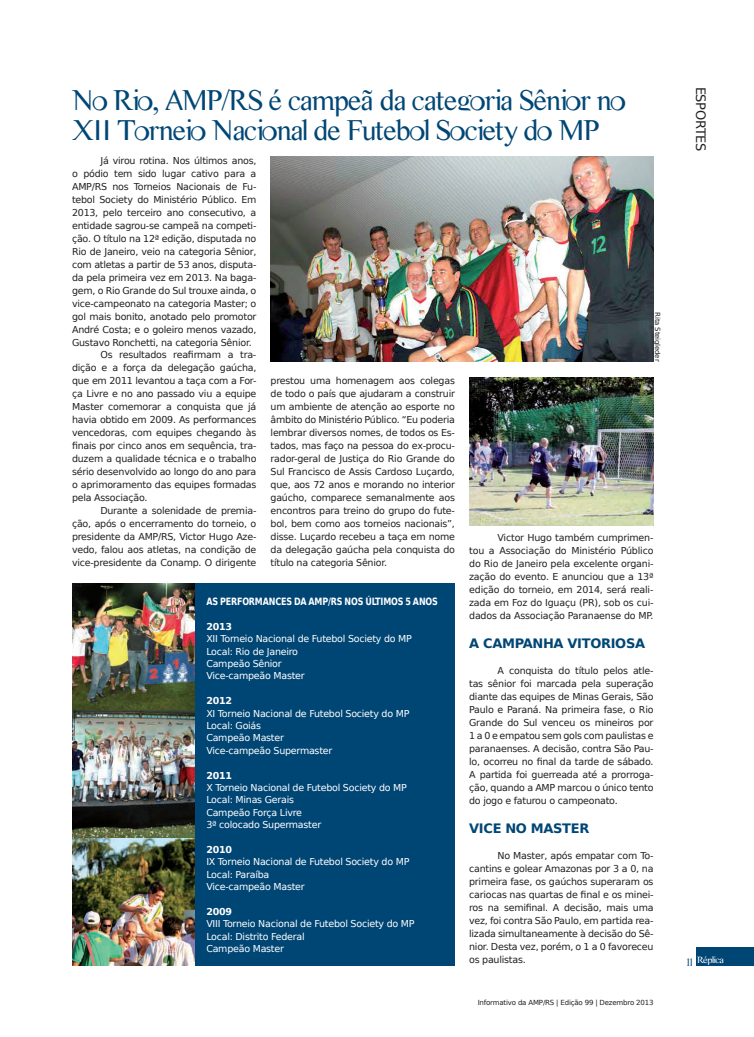
<style>
.page{position:relative;width:754px;height:1037px;background:#fff}
.page>*{position:absolute;margin:0;border:0;box-sizing:border-box;transform-origin:0 0}
.t1{font:30px/30px "CM Tiempo";letter-spacing:-.03em;color:#004675}
.t2{font:700 13px "DejaVu Sans";letter-spacing:-.025em;color:#004675}
.t3{font:13px "DejaVu Sans";letter-spacing:-.025em;color:#231f20}
.t4{font:11.2px "CM Tiempo";color:#004675}
.t5{font:700 10px "DejaVu Sans";letter-spacing:-.02em;color:#fff;scale:.8 1}
.t6{font:9.5px/13px "DejaVu Sans";letter-spacing:-.025em;color:#231f20;text-align:justify}
.t7{font:9.5px/12.4px "DejaVu Sans";letter-spacing:-.025em;color:#fff}
.t8{font:700 9.5px "DejaVu Sans";letter-spacing:-.025em;color:#fff}
.t9{font:9.5px "CM Tiempo";letter-spacing:-.05em;color:#fff;scale:1.1 1}
.t10{font:7px "DejaVu Sans";letter-spacing:-.025em;color:#231f20}
</style>
<div class="page">
<div style="left:696px;top:947px;width:57px;height:19px;background:#004675"></div>
<div style="left:72px;top:583px;width:383px;height:383px;background:#004675"></div>
<img style="left:270px;top:156px;width:383px;height:205px">
<img style="left:469px;top:377px;width:184px;height:149px">
<img style="left:72px;top:583px;width:122px;height:383px">
<h1 class="t1" style="left:72px;top:85px;width:555px">No Rio, AMP/RS é campeã da categoria Sênior no<br>XII Torneio Nacional de Futebol Society do MP</h1>
<p class="t6" style="left:100px;top:153px;width:157px">Já virou rotina. nos últimos anos,</p>
<p class="t6" style="left:72px;top:166px;width:186px">o pódio tem sido lugar cativo para a</p>
<p class="t6" style="left:72px;top:179px;width:186px">aMp/rS nos torneios nacionais de Fu-</p>
<p class="t6" style="left:72px;top:192px;width:186px">tebol Society do Ministério público. em</p>
<p class="t6" style="left:72px;top:205px;width:186px">2013, pelo terceiro ano consecutivo, a</p>
<p class="t6" style="left:72px;top:218px;width:186px">entidade sagrou-se campeã na competi-</p>
<p class="t6" style="left:72px;top:231px;width:186px">ção. o título na 12ª edição, disputada no</p>
<p class="t6" style="left:72px;top:244px;width:186px">rio de Janeiro, veio na categoria Sênior,</p>
<p class="t6" style="left:72px;top:257px;width:186px">com atletas a partir de 53 anos, disputa-</p>
<p class="t6" style="left:72px;top:270px;width:186px">da pela primeira vez em 2013. na baga-</p>
<p class="t6" style="left:72px;top:283px;width:186px">gem, o rio Grande do Sul trouxe ainda, o</p>
<p class="t6" style="left:72px;top:296px;width:186px">vice-campeonato na categoria Master; o</p>
<p class="t6" style="left:72px;top:309px;width:186px">gol mais bonito, anotado pelo promotor</p>
<p class="t6" style="left:72px;top:322px;width:186px">andré Costa; e o goleiro menos vazado,</p>
<p class="t6" style="left:72px;top:335px;width:181px">Gustavo ronchetti, na categoria Sênior.</p>
<p class="t6" style="left:100px;top:348px;width:157px">os resultados reafirmam a tra-</p>
<p class="t6" style="left:72px;top:361px;width:186px">dição e a força da delegação gaúcha,</p>
<p class="t6" style="left:72px;top:374px;width:186px">que em 2011 levantou a taça com a For-</p>
<p class="t6" style="left:72px;top:387px;width:186px">ça livre e no ano passado viu a equipe</p>
<p class="t6" style="left:72px;top:400px;width:186px">Master comemorar a conquista que já</p>
<p class="t6" style="left:72px;top:413px;width:186px">havia obtido em 2009. as performances</p>
<p class="t6" style="left:72px;top:426px;width:186px">vencedoras, com equipes chegando às</p>
<p class="t6" style="left:72px;top:439px;width:186px">finais por cinco anos em sequência, tra-</p>
<p class="t6" style="left:72px;top:452px;width:186px">duzem a qualidade técnica e o trabalho</p>
<p class="t6" style="left:72px;top:465px;width:186px">sério desenvolvido ao longo do ano para</p>
<p class="t6" style="left:72px;top:478px;width:186px">o aprimoramento das equipes formadas</p>
<p class="t6" style="left:72px;top:491px;width:77px">pela associação.</p>
<p class="t6" style="left:100px;top:504px;width:157px">durante a solenidade de premia-</p>
<p class="t6" style="left:72px;top:517px;width:186px">ção, após o encerramento do torneio, o</p>
<p class="t6" style="left:72px;top:530px;width:186px">presidente da aMp/rS, Victor Hugo aze-</p>
<p class="t6" style="left:72px;top:543px;width:186px">vedo, falou aos atletas, na condição de</p>
<p class="t6" style="left:72px;top:556px;width:186px">vice-presidente da Conamp. o dirigente</p>
<p class="t10" style="left:663px;top:312px;width:51px;rotate:90deg">rita Steigleder</p>
<p class="t6" style="left:270px;top:374px;width:186px">prestou uma homenagem aos colegas de todo o país que ajudaram a construir um ambiente de atenção ao esporte no âmbito do Ministério público. “eu poderia lembrar diversos nomes, de todos os es&shy;tados, mas faço na pessoa do ex-procu&shy;rador-geral de Justiça do rio Grande do Sul Francisco de assis Cardoso luçardo, que, aos 72 anos e morando no interior gaúcho, comparece semanalmente aos encontros para treino do grupo do fute&shy;bol, bem como aos torneios nacionais”, disse. luçardo recebeu a taça em nome da delegação gaúcha pela conquista do título na categoria Sênior.</p>
<p class="t6" style="left:469px;top:531px;width:186px;text-indent:28px">Victor Hugo também cumprimen&shy;tou a associação do Ministério público do rio de Janeiro pela excelente organi&shy;zação do evento. e anunciou que a 13ª edição do torneio, em 2014, será reali&shy;zada em Foz do iguaçu (pr), sob os cui&shy;dados da associação paranaense do Mp.</p>
<h2 class="t2" style="left:469px;top:633px;width:177px">A CAMPANHA vITORIOSA</h2>
<p class="t6" style="left:469px;top:664px;width:186px;text-indent:28px">a conquista do título pelos atle&shy;tas sênior foi marcada pela superação diante das equipes de Minas Gerais, São paulo e paraná. na primeira fase, o rio Grande do Sul venceu os mineiros por 1 a 0 e empatou sem gols com paulistas e paranaenses. a decisão, contra São pau&shy;lo, ocorreu no final da tarde de sábado. a partida foi guerreada até a prorroga&shy;ção, quando a aMp marcou o único tento do jogo e faturou o campeonato.</p>
<h2 class="t2" style="left:469px;top:818px;width:122px">vICE NO MASTER</h2>
<p class="t6" style="left:469px;top:849px;width:186px;text-indent:28px">no Master, após empatar com to&shy;cantins e golear amazonas por 3 a 0, na primeira fase, os gaúchos superaram os cariocas nas quartas de final e os minei&shy;ros na semifinal. a decisão, mais uma vez, foi contra São paulo, em partida rea&shy;lizada simultaneamente à decisão do Sê&shy;nior. desta vez, porém, o 1 a 0 favoreceu os paulistas.</p>
<p class="t5" style="left:206px;top:593px;width:291px">AS PERFORMANCES DA AMP/RS NOS ÚLTIMOS 5 ANOS</p>
<p class="t8" style="left:206px;top:619px;width:27px">2013</p>
<p class="t7" style="left:206px;top:632px;width:207px">xii torneio nacional de Futebol Society do Mp local: rio de Janeiro<br>Campeão Sênior<br>Vice-campeão Master</p>
<p class="t8" style="left:206px;top:693px;width:27px">2012</p>
<p class="t7" style="left:206px;top:707px;width:204px">xi torneio nacional de Futebol Society do Mp local: Goiás<br>Campeão Master<br>Vice-campeão Supermaster</p>
<p class="t8" style="left:206px;top:767px;width:27px">2011</p>
<p class="t7" style="left:206px;top:781px;width:202px">x torneio nacional de Futebol Society do Mp local: Minas Gerais<br>Campeão Força livre<br>3ª colocado Supermaster</p>
<p class="t8" style="left:206px;top:842px;width:27px">2010</p>
<p class="t7" style="left:206px;top:855px;width:204px">ix torneio nacional de Futebol Society do Mp local: paraíba<br>Vice-campeão Master</p>
<p class="t8" style="left:206px;top:904px;width:27px">2009</p>
<p class="t7" style="left:206px;top:917px;width:210px">Viii torneio nacional de Futebol Society do Mp local: distrito Federal<br>Campeão Master</p>
<p class="t10" style="left:477px;top:996px;width:177px">Informativo da AMP/RS | Edição 99 | Dezembro 2013</p>
<h2 class="t3" style="left:711px;top:87px;width:66px;rotate:90deg">eSporteS</h2>
<p class="t9" style="left:697px;top:955px;width:26px">Réplica</p>
<p class="t4" style="left:686px;top:956px;width:8px">11</p>
</div>
